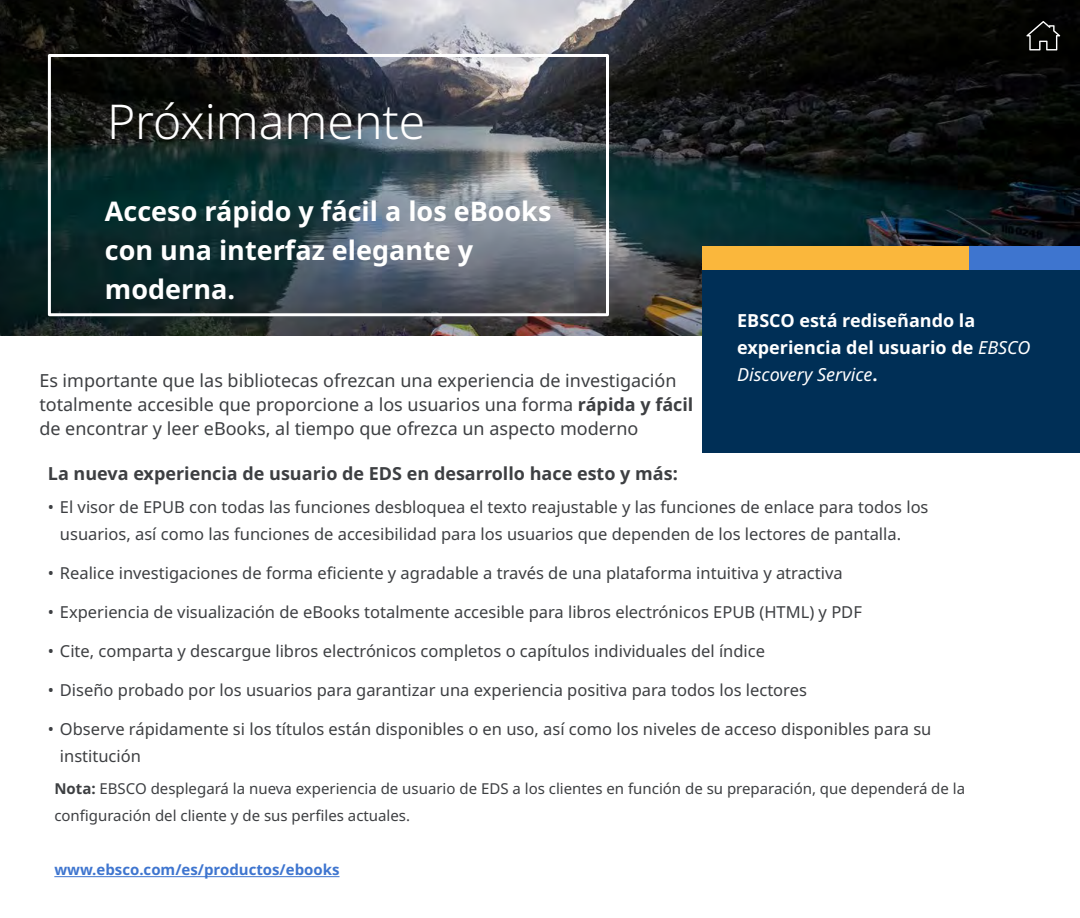
<style>
.page{position:relative;width:1080px;height:918px;background:#fff}
.page>*{position:absolute;margin:0;border:0;box-sizing:border-box;transform-origin:0 0}
.t1{font:300 48px "Noto Sans";color:#fff}
.t2{font:700 27px/39px "Noto Sans";color:#fff}
.small_paragraph{font:18px/24px "Noto Sans";color:#3d3f42}
.paragraph_large{font:700 18px/27px "Noto Sans";color:#fff}
.t3{font:700 18px "Noto Sans";color:#3d3f42}
.t4{font:16.5px/27px "Noto Sans";color:#3d3f42}
.Bullets_-_Small_Gray{font:15px/27px "Noto Sans";color:#3d3f42}
.small_paragraph-2{font:700 15px "Noto Sans";color:#3e75cf}
.s1{font-weight:700}
.s2{font-weight:400;font-style:italic}
</style>
<div class="page">
<img style="left:0;top:0;width:1080px;height:336px">
<div style="left:703px;top:270px;width:377px;height:183px;background:#002f56"></div>
<div style="left:703px;top:246px;width:266px;height:24px;background:#fab73c"></div>
<div style="left:969px;top:246px;width:111px;height:24px;background:#3e75cf"></div>
<div style="left:48px;top:54px;width:561px;height:262px;border:3px solid #fff"></div>
<hr style="left:54px;top:876px;width:286px;height:1px;background:#3e75cf">
<svg style="left:1026px;top:21px;width:34px;height:29px"></svg>
<h1 class="t1" style="left:107px;top:88px;width:320px">Próximamente</h1>
<h4 class="t2" style="left:105px;top:193px;width:448px">Acceso rápido y fácil a los eBooks con una interfaz elegante y moderna.</h4>
<p class="small_paragraph" style="left:39px;top:369px;width:656px">Es importante que las bibliotecas ofrezcan una experiencia de investigación totalmente accesible que proporcione a los usuarios una forma <span class="s1">rápida y fácil </span>de encontrar y leer eBooks, al tiempo que ofrezca un aspecto moderno</p>
<p class="t3" style="left:48px;top:460px;width:631px">La nueva experiencia de usuario de EDS en desarrollo hace esto y más:</p>
<p class="paragraph_large" style="left:737px;top:307px;width:295px">EBSCO está rediseñando la experiencia del usuario de <span class="s2">EBSCO<br>Discovery Service</span>.</p>
<p class="t4" style="left:60px;top:494px;width:870px;text-indent:-12px">• El visor de EPUB con todas las funciones desbloquea el texto reajustable y las funciones de enlace para todos los usuarios, así como las funciones de accesibilidad para los usuarios que dependen de los lectores de pantalla.</p>
<p class="t4" style="left:48px;top:560px;width:796px">• Realice investigaciones de forma eficiente y agradable a través de una plataforma intuitiva y atractiva</p>
<p class="t4" style="left:48px;top:599px;width:816px">• Experiencia de visualización de eBooks totalmente accesible para libros electrónicos EPUB (HTML) y PDF</p>
<p class="t4" style="left:48px;top:638px;width:719px">• Cite, comparta y descargue libros electrónicos completos o capítulos individuales del índice</p>
<p class="t4" style="left:48px;top:677px;width:761px">• Diseño probado por los usuarios para garantizar una experiencia positiva para todos los lectores</p>
<p class="t4" style="left:60px;top:716px;width:873px;text-indent:-12px">• Observe rápidamente si los títulos están disponibles o en uso, así como los niveles de acceso disponibles para su institución</p>
<p class="Bullets_-_Small_Gray" style="left:54px;top:776px;width:912px"><span class="s1">Nota:</span> EBSCO desplegará la nueva experiencia de usuario de EDS a los clientes en función de su preparación, que dependerá de la configuración del cliente y de sus perfiles actuales.</p>
<p class="small_paragraph-2" style="left:54px;top:859px;width:287px">www.ebsco.com/es/productos/ebooks</p>
</div>
